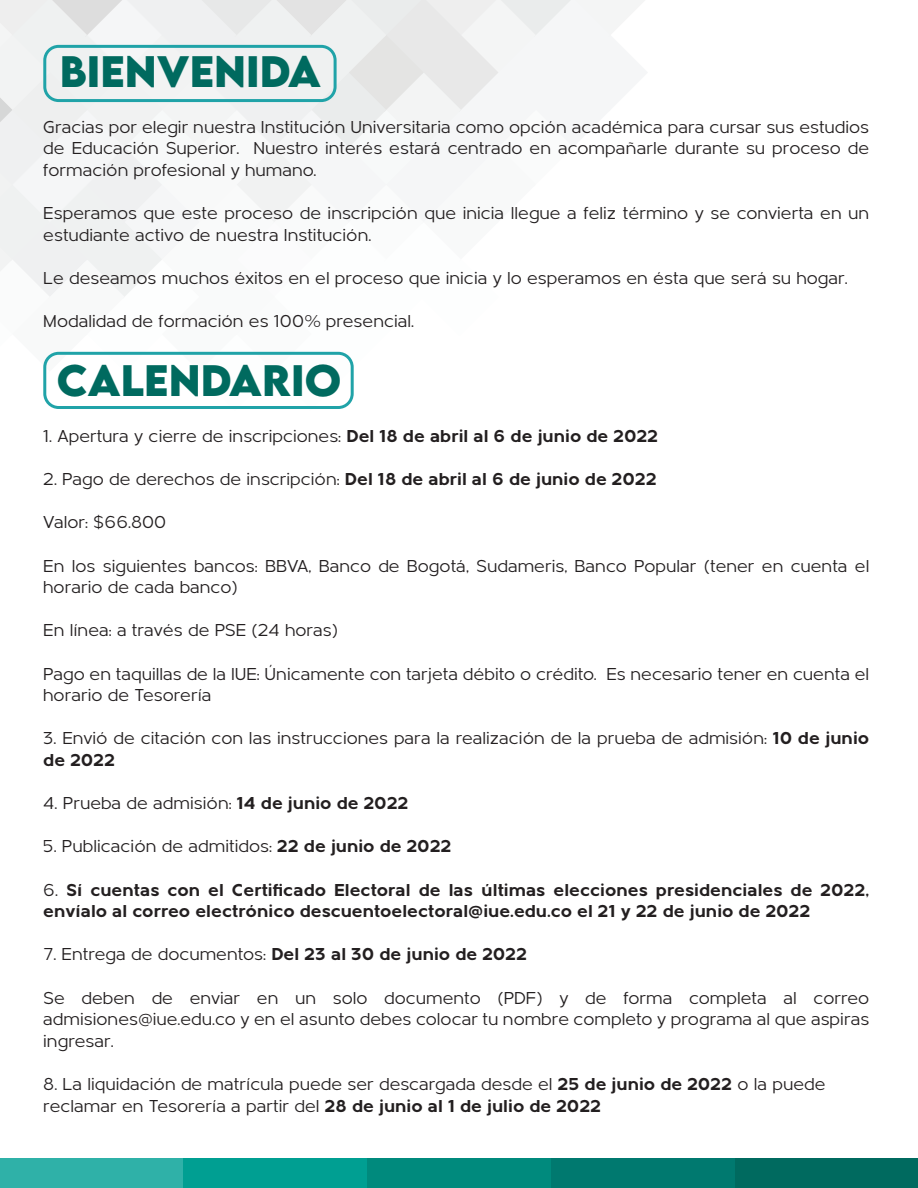
<style>
.page{position:relative;width:918px;height:1188px;background:#fff}
.page>*{position:absolute;margin:0;border:0;box-sizing:border-box;transform-origin:0 0}
.t1{font:700 39.15px "LEMONMILK";color:#006a5f}
.t2{font:18px/21.6px "Metrisch";color:#231f20}
.t3{font:700 18px/21.6px "Metrisch";color:#231f20}
.s1{font-weight:700}
.s2{font-weight:400}
</style>
<div class="page">
<div style="left:735px;top:1159px;width:183px;height:29px;background:#006a5f"></div>
<div style="left:551px;top:1159px;width:184px;height:29px;background:#00796f"></div>
<div style="left:367px;top:1159px;width:184px;height:29px;background:#008a7d"></div>
<div style="left:183px;top:1159px;width:184px;height:29px;background:#009f92"></div>
<div style="left:0;top:1159px;width:183px;height:29px;background:#2fb1a8"></div>
<svg style="left:0;top:0;width:644px;height:409px"></svg>
<h1 class="t1" style="left:60px;top:45px;width:263px">BIENVENIDA</h1>
<p class="t2" style="left:43px;top:116px;width:828px;text-align:justify">Gracias por elegir nuestra Institución Universitaria como opción académica para cursar sus estudios de Educación Superior. Nuestro interés estará centrado en acompañarle durante su proceso de formación profesional y humano.</p>
<p class="t2" style="left:43px;top:203px;width:828px">Esperamos que este proceso de inscripción que inicia llegue a feliz término y se convierta en un estudiante activo de nuestra Institución.</p>
<p class="t2" style="left:43px;top:267px;width:806px">Le deseamos muchos éxitos en el proceso que inicia y lo esperamos en ésta que será su hogar.</p>
<p class="t2" style="left:43px;top:311px;width:372px">Modalidad de formación es 100% presencial.</p>
<h1 class="t1" style="left:57px;top:354px;width:286px">CALENDARiO</h1>
<p class="t2" style="left:43px;top:425px;width:617px">1. Apertura y cierre de inscripciones: <span class="s1">Del 18 de abril al 6 de junio de 2022</span></p>
<p class="t2" style="left:43px;top:469px;width:615px">2. Pago de derechos de inscripción: <span class="s1">Del 18 de abril al 6 de junio de 2022</span></p>
<p class="t2" style="left:43px;top:512px;width:125px">Valor: $66.800</p>
<p class="t2" style="left:43px;top:555px;width:828px">En los siguientes bancos: BBVA, Banco de Bogotá, Sudameris, Banco Popular (tener en cuenta el horario de cada banco)</p>
<p class="t2" style="left:43px;top:620px;width:296px">En línea: a través de PSE (24 horas)</p>
<p class="t2" style="left:43px;top:663px;width:828px">Pago en taquillas de la IUE: Únicamente con tarjeta débito o crédito. Es necesario tener en cuenta el horario de Tesorería</p>
<p class="t2" style="left:43px;top:728px;width:827px">3. Envió de citación con las instrucciones para la realización de la prueba de admisión: <span class="s1">10 de junio de 2022</span></p>
<p class="t2" style="left:43px;top:793px;width:367px">4. Prueba de admisión: <span class="s1">14 de junio de 2022</span></p>
<p class="t2" style="left:43px;top:836px;width:410px">5. Publicación de admitidos: <span class="s1">22 de junio de 2022</span></p>
<p class="t3" style="left:43px;top:879px;width:828px"><span class="s2">6.</span> Sí cuentas con el Certificado Electoral de las últimas elecciones presidenciales de 2022, envíalo al correo electrónico descuentoelectoral@iue.edu.co el 21 y 22 de junio de 2022</p>
<p class="t2" style="left:43px;top:944px;width:486px">7. Entrega de documentos: <span class="s1">Del 23 al 30 de junio de 2022</span></p>
<p class="t2" style="left:43px;top:987px;width:828px;text-align:justify">Se deben de enviar en un solo documento (PDF) y de forma completa al correo admisiones@iue.edu.co y en el asunto debes colocar tu nombre completo y programa al que aspiras ingresar.</p>
<p class="t2" style="left:43px;top:1073px;width:784px">8. La liquidación de matrícula puede ser descargada desde el <span class="s1">25 de junio de 2022</span> o la puede reclamar en Tesorería a partir del <span class="s1">28 de junio al 1 de julio de 2022</span></p>
</div>
